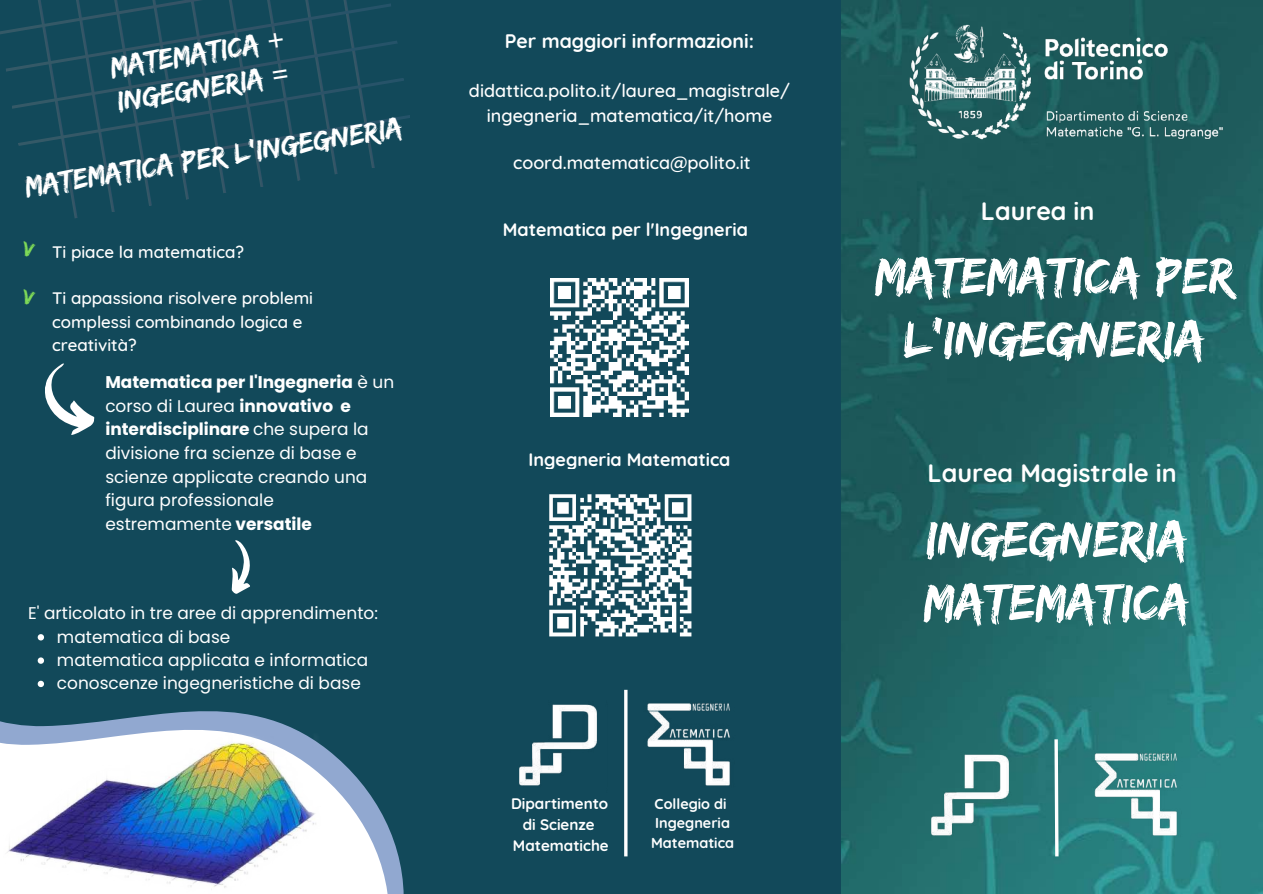
<style>
.page{position:relative;width:1263px;height:894px;background:#fff}
.page>*{position:absolute;margin:0;border:0;box-sizing:border-box;transform-origin:0 0}
.t1{font:52.5px/63px "Edo";color:#fff}
.t2{font:29.7px/35px "Edo";color:#fff}
.t3{font:700 25.2px "Quicksand";color:#fff}
.t4{font:22.5px "Edo";color:#7ed957}
.t5{font:700 19.5px "Quicksand";color:#fff}
.t6{font:500 18px/24.8px "Quicksand";color:#fff;text-align:center}
.t7{font:700 18px "Quicksand";color:#fff}
.t8{font:16.95px/23.5px "Poppins";color:#fff}
.t9{font:500 16.95px/23.2px "Quicksand";color:#fff}
.t10{font:700 15.15px/21px "Quicksand";color:#fff;text-align:center}
.t11{font:700 14.4px/19px "Quicksand";color:#fff}
.s1{font-family:"Noto Sans"}
.s2{font-weight:700}
</style>
<div class="page">
<div style="left:0;top:0;width:1263px;height:893px;background:#12495a"></div>
<img style="left:841px;top:0;width:422px;height:893px">
<svg style="left:0;top:636px;width:404px;height:257px"></svg>
<hr style="left:624px;top:689px;width:3px;height:167px;background:#fff">
<img style="left:519px;top:704px;width:78px;height:82px">
<img style="left:647px;top:703px;width:83px;height:83px">
<svg style="left:1053px;top:735px;width:7px;height:124px"></svg>
<img style="left:927px;top:740px;width:92px;height:105px">
<img style="left:1091px;top:739px;width:99px;height:111px">
<svg style="left:0;top:0;width:410px;height:218px"></svg>
<svg style="left:45px;top:363px;width:50px;height:72px"></svg>
<svg style="left:231px;top:540px;width:19px;height:54px"></svg>
<svg style="left:38px;top:634px;width:6px;height:6px"></svg>
<svg style="left:38px;top:657px;width:6px;height:6px"></svg>
<svg style="left:38px;top:680px;width:6px;height:7px"></svg>
<img style="left:4px;top:707px;width:323px;height:186px">
<img style="left:550px;top:278px;width:139px;height:139px">
<img style="left:549px;top:494px;width:143px;height:143px">
<img style="left:869px;top:0;width:356px;height:163px">
<h2 class="t2" style="left:108px;top:49px;width:177px;rotate:-9deg">Matematica <span class="s1">+<br></span>INGEGNERIA <span class="s1">=</span></h2>
<h2 class="t2" style="left:22px;top:169px;width:384px;rotate:-9deg">matematica per l'Ingegneria</h2>
<h3 class="t4" style="left:24px;top:236px;width:13px">V</h3>
<h3 class="t4" style="left:24px;top:284px;width:13px">V</h3>
<p class="t9" style="left:52px;top:240px;width:194px">Ti piace la matematica?</p>
<p class="t9" style="left:52px;top:286px;width:263px">Ti appassiona risolvere problemi complessi combinando logica e creatività?</p>
<p class="t8" style="left:105px;top:370px;width:290px"><span class="s2">Matematica per l'Ingegneria</span> è un corso di Laurea <span class="s2">innovativo e interdisciplinare</span> che supera la divisione fra scienze di base e scienze applicate creando una figura professionale estremamente <span class="s2">versatile</span></p>
<p class="t8" style="left:28px;top:601px;width:351px">E' articolato in tre aree di apprendimento:</p>
<p class="t8" style="left:57px;top:625px;width:313px">matematica di base<br>matematica applicata e informatica conoscenze ingegneristiche di base</p>
<p class="t5" style="left:505px;top:28px;width:251px">Per maggiori informazioni:</p>
<p class="t6" style="left:469px;top:78px;width:323px">didattica.polito.it/laurea_magistrale/ ingegneria_matematica/it/home</p>
<p class="t6" style="left:513px;top:150px;width:239px">coord.matematica@polito.it</p>
<p class="t7" style="left:503px;top:218px;width:247px">Matematica per l'Ingegneria</p>
<p class="t7" style="left:528px;top:447px;width:203px">Ingegneria Matematica</p>
<p class="t10" style="left:511px;top:792px;width:99px">Dipartimento di Scienze<br>Matematiche</p>
<p class="t11" style="left:651px;top:794px;width:85px">Collegio di<br>Ingegneria<br>Matematica</p>
<h3 class="t3" style="left:981px;top:194px;width:115px">Laurea in</h3>
<h1 class="t1" style="left:875px;top:243px;width:361px;text-align:center">MATEMATICA PER<br>L'INGEGNERIA</h1>
<h3 class="t3" style="left:928px;top:456px;width:251px">Laurea Magistrale in</h3>
<h1 class="t1" style="left:924px;top:506px;width:268px">INGEGNERIA<br>MATEMATICA</h1>
</div>
